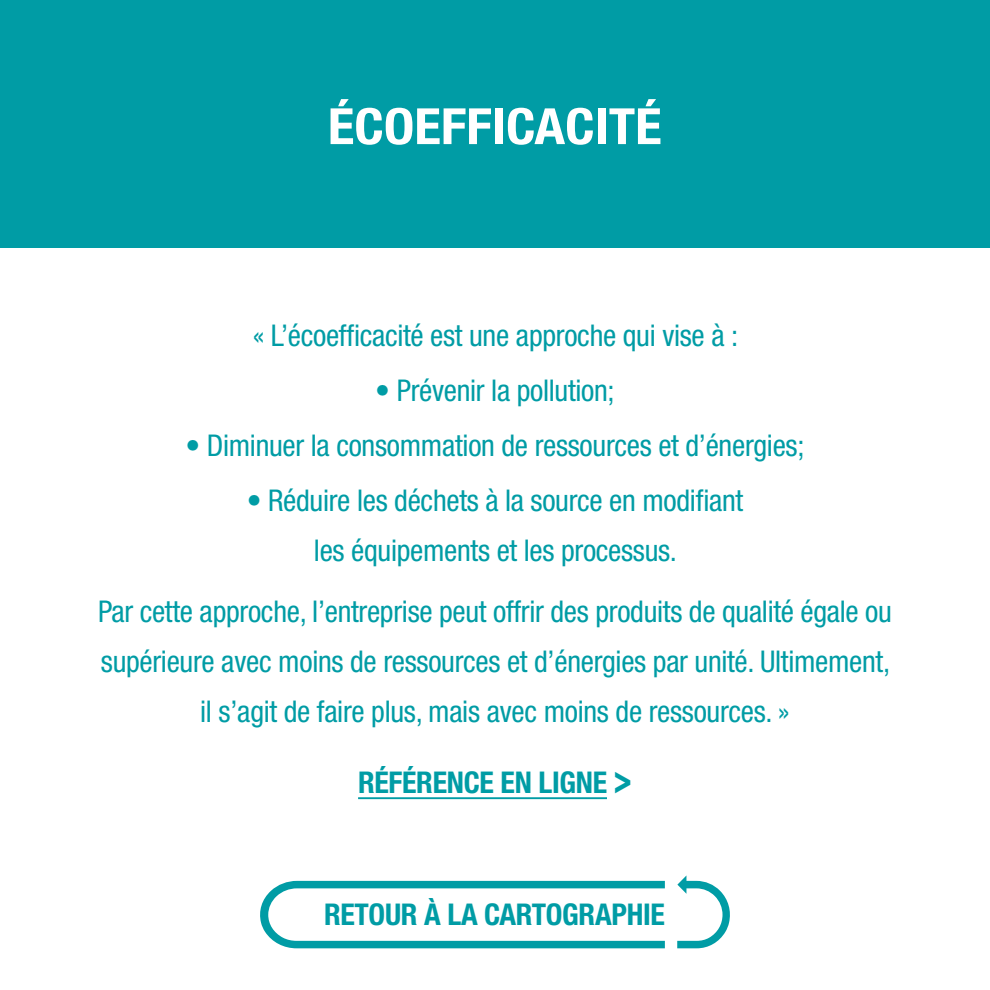
<style>
.page{position:relative;width:990px;height:990px;background:#fff}
.page>*{position:absolute;margin:0;border:0;box-sizing:border-box;transform-origin:0 0}
.t1{font:700 condensed 50px "Helvetica Neue LT Std";color:#fff;scale:1.1 1}
.t2{font:condensed 30px/50px "Helvetica Neue LT Std";letter-spacing:-.01em;color:#009ca5;text-align:center}
.t3{font:700 condensed 30px "Helvetica Neue LT Std";letter-spacing:-.01em;color:#009ca5}
.s1{font-size:41px}
</style>
<div class="page">
<svg style="left:677px;top:875px;width:53px;height:73px"></svg>
<svg style="left:260px;top:881px;width:405px;height:67px"></svg>
<div style="left:0;top:0;width:990px;height:248px;background:#009ca5"></div>
<hr style="left:358px;top:797px;width:249px;height:2px;background:#009ca5">
<h1 class="t1" style="left:328px;top:96px;width:305px">ÉCOEFFICACITÉ</h1>
<p class="t2" style="left:253px;top:310px;width:487px">« L’écoefficacité est une approche qui vise à :</p>
<p class="t2" style="left:375px;top:365px;width:241px">• Prévenir la pollution;</p>
<p class="t2" style="left:185px;top:420px;width:621px">• Diminuer la consommation de ressources et d’énergies;</p>
<p class="t2" style="left:247px;top:475px;width:498px">• Réduire les déchets à la source en modifiant les équipements et les processus.</p>
<p class="t2" style="left:98px;top:586px;width:795px">Par cette approche, l’entreprise peut offrir des produits de qualité égale ou supérieure avec moins de ressources et d’énergies par unité. Ultimement, il s’agit de faire plus, mais avec moins de ressources. »</p>
<p class="t3" style="left:358px;top:764px;width:275px">RÉFÉRENCE EN LIGNE <span class="s1">&gt;</span></p>
<p class="t3" style="left:324px;top:897px;width:342px">RETOUR À LA CARTOGRAPHIE</p>
</div>
